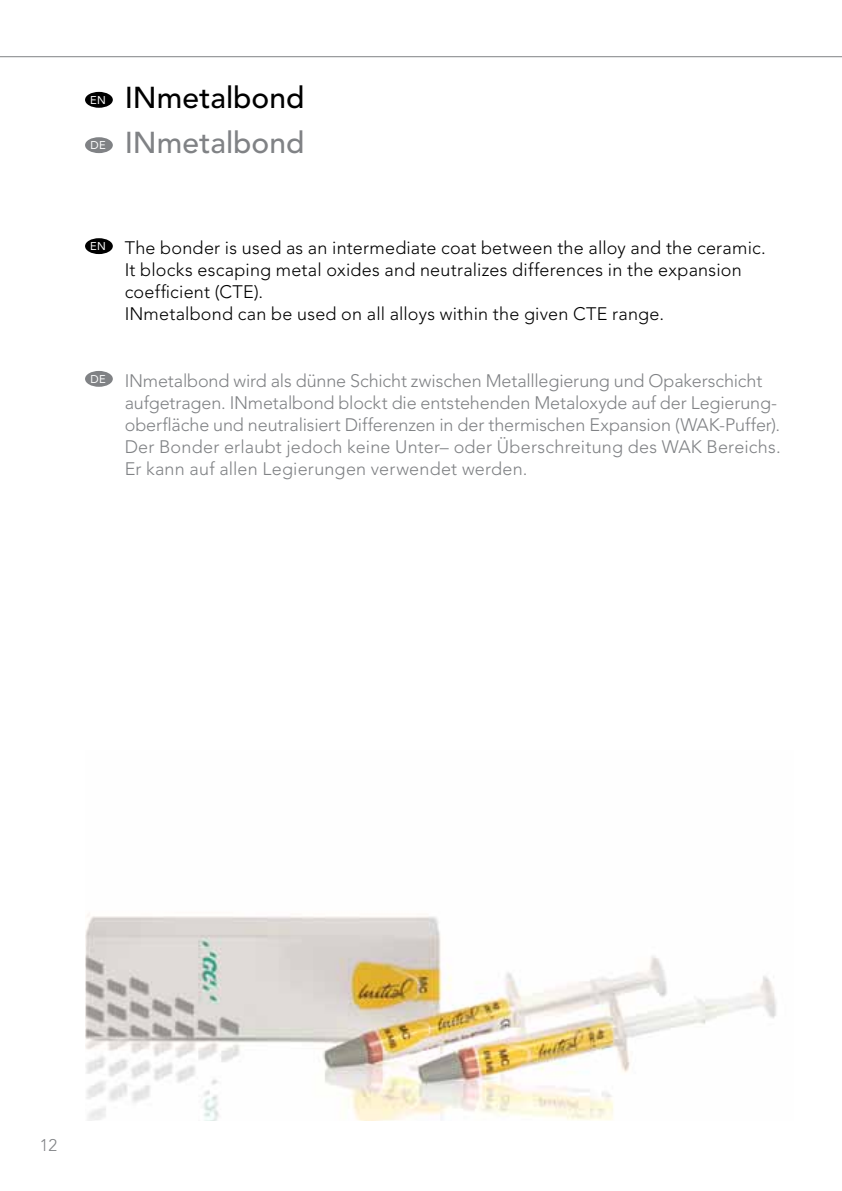
<style>
.page{position:relative;width:842px;height:1191px;background:#fff}
.page>*{position:absolute;margin:0;border:0;box-sizing:border-box;transform-origin:0 0}
.t1{font:500 30px "Avenir LT Std";color:#000}
.t2{font:500 30px "Avenir LT Std";color:#808285}
.t3{font:300 18px/22px "Avenir LT Std";letter-spacing:-.005em;color:#808285}
.t4{font:300 18px/22px "Avenir LT Std";letter-spacing:.01em;color:#000}
.t5{font:300 16.8px "Avenir LT Std";color:#808285}
.t6{font:11.2px "Avenir LT Std";color:#fff}
</style>
<div class="page">
<hr style="left:0;top:56px;width:842px;height:1px;background:#808285">
<img style="left:85px;top:914px;width:692px;height:206px">
<div style="left:85px;top:238px;width:28px;height:16px;background:#000;border-radius:50%"></div>
<div style="left:85px;top:371px;width:28px;height:16px;background:#808285;border-radius:50%"></div>
<div style="left:85px;top:92px;width:28px;height:16px;background:#000;border-radius:50%"></div>
<div style="left:85px;top:137px;width:28px;height:16px;background:#808285;border-radius:50%"></div>
<p class="t6" style="left:90px;top:94px;width:17px">EN</p>
<h1 class="t1" style="left:125px;top:80px;width:181px">INmetalbond</h1>
<p class="t6" style="left:90px;top:139px;width:17px">DE</p>
<h1 class="t2" style="left:125px;top:125px;width:181px">INmetalbond</h1>
<p class="t4" style="left:125px;top:237px;width:642px;text-indent:-34px"><sup>EN</sup> The bonder is used as an intermediate coat between the alloy and the ceramic.<br>It blocks escaping metal oxides and neutralizes differences in the expansion coefficient (CTE).<br>INmetalbond can be used on all alloys within the given CTE range.</p>
<p class="t3" style="left:125px;top:370px;width:657px;text-indent:-34px"><sup>DE</sup> INmetalbond wird als dünne Schicht zwischen Metalllegierung und Opakerschicht aufgetragen. INmetalbond blockt die entstehenden Metaloxyde auf der Legierung&shy;oberfläche und neutralisiert Differenzen in der thermischen Expansion (WAK-Puffer).<br>Der Bonder erlaubt jedoch keine Unter– oder Überschreitung des WAK Bereichs.<br>Er kann auf allen Legierungen verwendet werden.</p>
<p class="t5" style="left:40px;top:1135px;width:19px">12</p>
</div>
